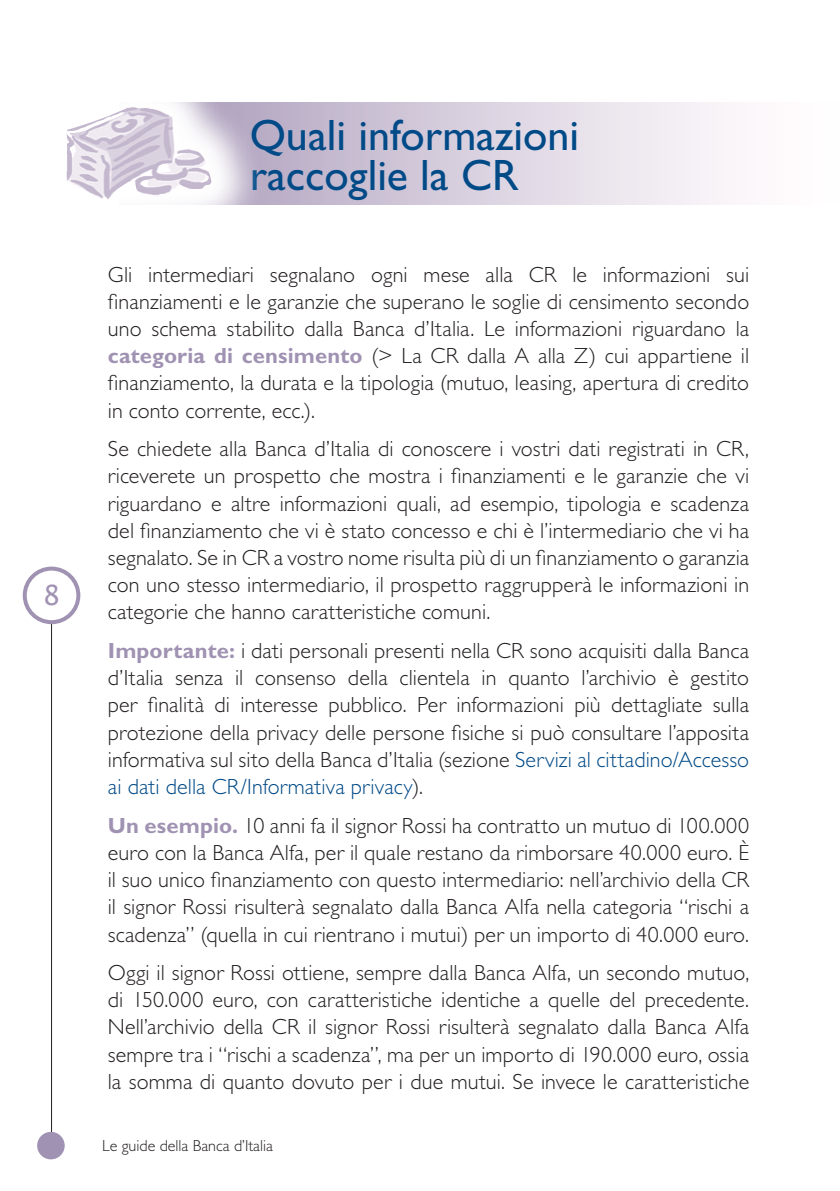
<style>
.page{position:relative;width:840px;height:1191px;background:#fff}
.page>*{position:absolute;margin:0;border:0;box-sizing:border-box;transform-origin:0 0}
.TITOLO_SEZIONE{font:44px/40px "Gill Sans Std";color:#004a87}
.t1{font:28px "Lucida Console";color:#a092b2}
.PARAGRAFO{font:300 22px/27.2px "Gill Sans Std";letter-spacing:.005em;color:#231f20;text-align:justify}
.t2{font:300 16px "Gill Sans Std";color:#231f20}
.s1{font-weight:700;color:#a092b2}
.s2{color:#004a87}
</style>
<div class="page">
<hr style="left:51px;top:624px;width:1px;height:510px;background:#231f20">
<div style="left:39px;top:1133px;width:24px;height:24px;background:#a092b2;border-radius:50%"></div>
<div style="left:37px;top:1131px;width:28px;height:28px;border:4px solid #a092b2;border-radius:50%"></div>
<div style="left:23px;top:566px;width:57px;height:58px;border:4px solid #a092b2;border-radius:50%"></div>
<svg style="left:265px;top:103px;width:461px;height:102px;background:#dbd3e1"></svg>
<img style="left:66px;top:106px;width:146px;height:93px">
<p class="t1" style="left:43px;top:583px;width:18px">8</p>
<p class="TITOLO_SEZIONE" style="left:249px;top:115px;width:331px">Quali informazioni raccoglie la CR</p>
<p class="PARAGRAFO" style="left:108px;top:261px;width:642px">Gli intermediari segnalano ogni mese alla CR le informazioni sui finanziamenti e le garanzie che superano le soglie di censimento secondo uno schema stabilito dalla Banca d’Italia. Le informazioni riguardano la <span class="s1">categoria di censimento</span> (&gt; La CR dalla A alla Z) cui appartiene il finanziamento, la durata e la tipologia (mutuo, leasing, apertura di credito in conto corrente, ecc.).</p>
<p class="PARAGRAFO" style="left:108px;top:435px;width:642px">Se chiedete alla Banca d’Italia di conoscere i vostri dati registrati in CR, riceverete un prospetto che mostra i finanziamenti e le garanzie che vi riguardano e altre informazioni quali, ad esempio, tipologia e scadenza del finanziamento che vi è stato concesso e chi è l’intermediario che vi ha segnalato. Se in CR a vostro nome risulta più di un finanziamento o garanzia con uno stesso intermediario, il prospetto raggrupperà le informazioni in categorie che hanno caratteristiche comuni.</p>
<p class="PARAGRAFO" style="left:108px;top:637px;width:642px"><span class="s1">Importante:</span> i dati personali presenti nella CR sono acquisiti dalla Banca d’Italia senza il consenso della clientela in quanto l’archivio è gestito per finalità di interesse pubblico. Per informazioni più dettagliate sulla protezione della privacy delle persone fisiche si può consultare l’apposita informativa sul sito della Banca d’Italia (sezione <span class="s2">Servizi al cittadino/Accesso ai dati della CR/Informativa privacy</span>).</p>
<p class="PARAGRAFO" style="left:108px;top:812px;width:642px"><span class="s1">Un esempio.</span> 10 anni fa il signor Rossi ha contratto un mutuo di 100.000 euro con la Banca Alfa, per il quale restano da rimborsare 40.000 euro. È il suo unico finanziamento con questo intermediario: nell’archivio della CR il signor Rossi risulterà segnalato dalla Banca Alfa nella categoria “rischi a scadenza” (quella in cui rientrano i mutui) per un importo di 40.000 euro.</p>
<p class="PARAGRAFO" style="left:108px;top:959px;width:642px">Oggi il signor Rossi ottiene, sempre dalla Banca Alfa, un secondo mutuo, di 150.000 euro, con caratteristiche identiche a quelle del precedente.<br>Nell’archivio della CR il signor Rossi risulterà segnalato dalla Banca Alfa sempre tra i “rischi a scadenza”, ma per un importo di 190.000 euro, ossia la somma di quanto dovuto per i due mutui. Se invece le caratteristiche</p>
<p class="t2" style="left:102px;top:1136px;width:172px">Le guide della Banca d’Italia</p>
</div>
